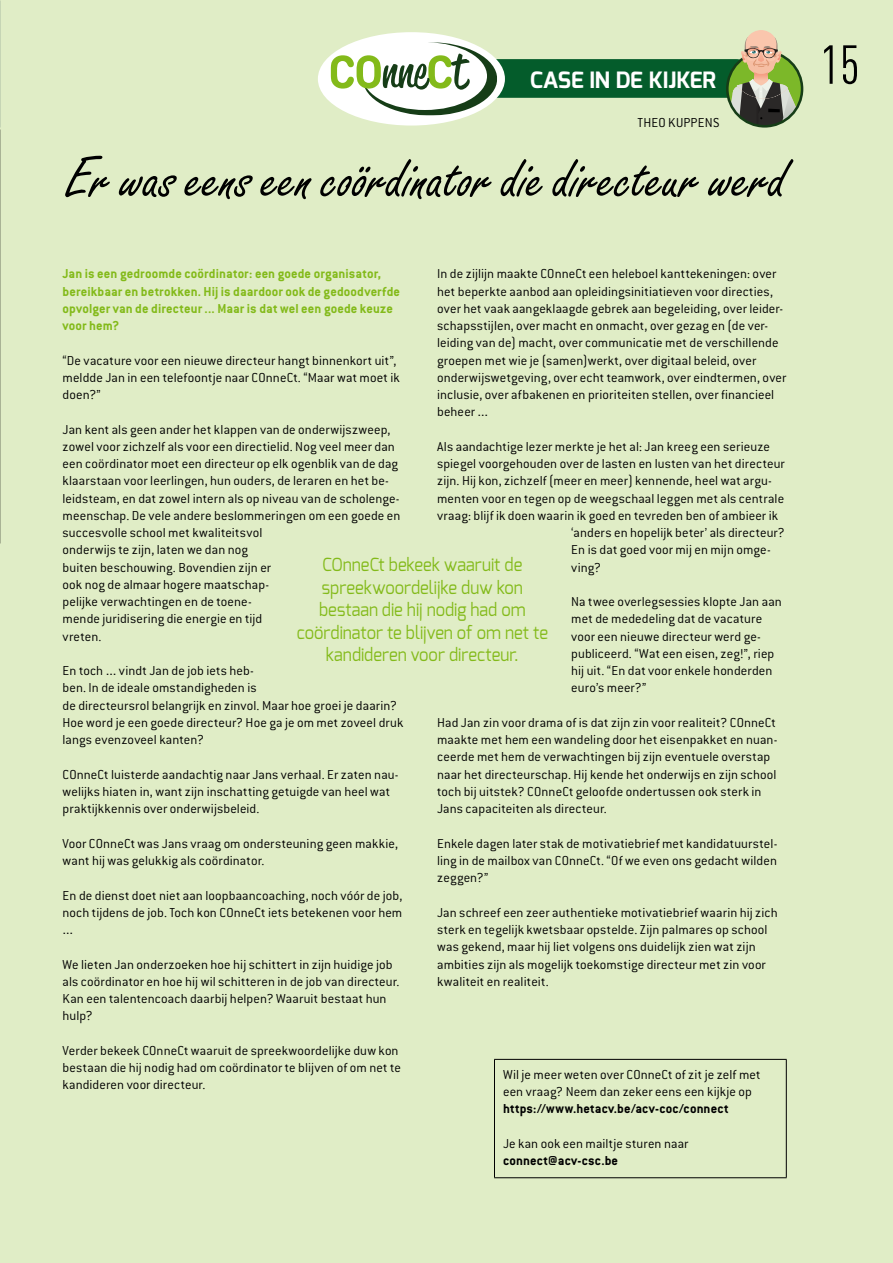
<style>
.page{position:relative;width:893px;height:1263px;background:#e0edc6}
.page>*{position:absolute;margin:0;border:0;box-sizing:border-box;transform-origin:0 0}
.t1{font:59.25px "Freestyle Script Std";color:#000}
.t2{font:condensed 54px "DINOT";color:#000}
.t3{font:700 22.5px "Exo";color:#fff}
.t4{font:18px/22.5px "Exo";color:#83ba1a;text-align:center;scale:.92 1}
.t5{font:300 14.25px/17.2px "Conduit ITC";letter-spacing:.005em;color:#000}
.t6{font:700 14.25px/17.2px "Conduit ITC";letter-spacing:.005em;color:#83ba1a}
.t7{font:700 14.25px "Conduit ITC";letter-spacing:.01em;color:#000}
.t8{font:14.25px "DINOT";color:#000}
.s1{font-family:"DINOT";font-weight:400}
</style>
<div class="page">
<img style="left:0;top:130px;width:1px;height:414px">
<div style="left:395px;top:59px;width:359px;height:39px;background:#045c2b;border-radius:18px"></div>
<div style="left:318px;top:32px;width:187px;height:94px;background:#fff;border-radius:50%"></div>
<svg style="left:331px;top:42px;width:166px;height:74px"></svg>
<svg style="left:727px;top:30px;width:75px;height:96px"></svg>
<hr style="left:494px;top:1059px;width:293px;height:1px;background:#000">
<hr style="left:494px;top:1060px;width:1px;height:117px;background:#000">
<hr style="left:786px;top:1060px;width:1px;height:117px;background:#000">
<hr style="left:494px;top:1177px;width:293px;height:1px;background:#000">
<h3 class="t3" style="left:530px;top:65px;width:188px">CASE IN DE KIJKER</h3>
<p class="t5" style="left:638px;top:114px;width:83px">THEO KUPPENS</p>
<h1 class="t1" style="left:66px;top:144px;width:720px">Er was eens een coördinator die directeur werd</h1>
<p class="t6" style="left:63px;top:265px;width:339px">Jan is een gedroomde coördinator: een goede organisator, bereikbaar en betrokken. Hij is daardoor ook de gedoodverfde opvolger van de directeur ... Maar is dat wel een goede keuze voor hem?</p>
<p class="t5" style="left:63px;top:351px;width:339px">“De vacature voor een nieuwe directeur hangt binnenkort uit”, meldde Jan in een telefoontje naar COnneCt. “Maar wat moet ik doen?”</p>
<p class="t5" style="left:63px;top:420px;width:339px">Jan kent als geen ander het klappen van de onderwijszweep, zowel voor zichzelf als voor een directielid. Nog veel meer dan een coördinator moet een directeur op elk ogenblik van de dag klaarstaan voor leerlingen, hun ouders, de leraren en het be&shy;leidsteam, en dat zowel intern als op niveau van de scholenge&shy;meenschap. De vele andere beslommeringen om een goede en succesvolle school met kwaliteitsvol<br>onderwijs te zijn, laten we dan nog<br>buiten beschouwing. Bovendien zijn er<br>ook nog de almaar hogere maatschap-<br>pelijke verwachtingen en de toene-<br>mende juridisering die energie en tijd<br>vreten.</p>
<p class="t5" style="left:63px;top:662px;width:342px">En toch <span class="s1">…</span> vindt Jan de job iets heb-<br>ben. In de ideale omstandigheden is<br>de directeursrol belangrijk en zinvol. Maar hoe groei je daarin?<br>Hoe word je een goede directeur? Hoe ga je om met zoveel druk langs evenzoveel kanten?</p>
<p class="t5" style="left:63px;top:766px;width:338px">COnneCt luisterde aandachtig naar Jans verhaal. Er zaten nau&shy;welijks hiaten in, want zijn inschatting getuigde van heel wat praktijkkennis over onderwijsbeleid.</p>
<p class="t5" style="left:63px;top:835px;width:337px">Voor COnneCt was Jans vraag om ondersteuning geen makkie, want hij was gelukkig als coördinator.</p>
<p class="t5" style="left:63px;top:886px;width:341px">En de dienst doet niet aan loopbaancoaching, noch vóór de job, noch tijdens de job. Toch kon COnneCt iets betekenen voor hem</p>
<p class="t8" style="left:63px;top:920px;width:12px">…</p>
<p class="t5" style="left:63px;top:955px;width:338px">We lieten Jan onderzoeken hoe hij schittert in zijn huidige job als coördinator en hoe hij wil schitteren in de job van directeur.<br>Kan een talentencoach daarbij helpen? Waaruit bestaat hun hulp?</p>
<p class="t5" style="left:63px;top:1042px;width:340px">Verder bekeek COnneCt waaruit de spreekwoordelijke duw kon bestaan die hij nodig had om coördinator te blijven of om net te kandideren voor directeur.</p>
<p class="t5" style="left:437px;top:265px;width:351px">In de zijlijn maakte COnneCt een heleboel kanttekeningen: over het beperkte aanbod aan opleidingsinitiatieven voor directies, over het vaak aangeklaagde gebrek aan begeleiding, over leider&shy;schapsstijlen, over macht en onmacht, over gezag en (de ver&shy;leiding van de) macht, over communicatie met de verschillende groepen met wie je (samen)werkt, over digitaal beleid, over onderwijswetgeving, over echt teamwork, over eindtermen, over inclusie, over afbakenen en prioriteiten stellen, over financieel beheer <span class="s1">…</span></p>
<p class="t5" style="left:437px;top:438px;width:334px">Als aandachtige lezer merkte je het al: Jan kreeg een serieuze</p>
<p class="t5" style="left:437px;top:455px;width:349px">spiegel voorgehouden over de lasten en lusten van het directeur</p>
<p class="t5" style="left:437px;top:472px;width:336px">zijn. Hij kon, zichzelf (meer en meer) kennende, heel wat argu-</p>
<p class="t5" style="left:437px;top:490px;width:349px">menten voor en tegen op de weegschaal leggen met als centrale</p>
<p class="t5" style="left:437px;top:507px;width:342px">vraag: blijf ik doen waarin ik goed en tevreden ben of ambieer ik</p>
<p class="t5" style="left:571px;top:524px;width:215px">‘anders en hopelijk beter’ als directeur?</p>
<p class="t5" style="left:571px;top:541px;width:201px">En is dat goed voor mij en mijn omge-</p>
<p class="t5" style="left:571px;top:559px;width:31px">ving?</p>
<p class="t5" style="left:571px;top:593px;width:212px">Na twee overlegsessies klopte Jan aan met de mededeling dat de vacature voor een nieuwe directeur werd ge&shy;publiceerd. “Wat een eisen, zeg!”, riep hij uit. “En dat voor enkele honderden euro’s meer?”</p>
<p class="t5" style="left:437px;top:714px;width:342px">Had Jan zin voor drama of is dat zijn zin voor realiteit? COnneCt maakte met hem een wandeling door het eisenpakket en nuan&shy;ceerde met hem de verwachtingen bij zijn eventuele overstap naar het directeurschap. Hij kende het onderwijs en zijn school toch bij uitstek? COnneCt geloofde ondertussen ook sterk in Jans capaciteiten als directeur.</p>
<p class="t5" style="left:437px;top:835px;width:342px;text-align:justify">Enkele dagen later stak de motivatiebrief met kandidatuurstel&shy;ling in de mailbox van COnneCt. “Of we even ons gedacht wilden zeggen?”</p>
<p class="t5" style="left:437px;top:904px;width:342px">Jan schreef een zeer authentieke motivatiebrief waarin hij zich sterk en tegelijk kwetsbaar opstelde. Zijn palmares op school was gekend, maar hij liet volgens ons duidelijk zien wat zijn ambities zijn als mogelijk toekomstige directeur met zin voor kwaliteit en realiteit.</p>
<p class="t4" style="left:297px;top:553px;width:275px">COnneCt bekeek waaruit de spreekwoordelijke duw kon bestaan die hij nodig had om coördinator te blijven of om net te kandideren voor directeur.</p>
<p class="t5" style="left:503px;top:1066px;width:259px">Wil je meer weten over COnneCt of zit je zelf met een vraag? Neem dan zeker eens een kijkje op</p>
<p class="t7" style="left:503px;top:1100px;width:227px">https://www.hetacv.be/acv-coc/connect</p>
<p class="t5" style="left:503px;top:1135px;width:187px">Je kan ook een mailtje sturen naar</p>
<p class="t7" style="left:503px;top:1152px;width:117px">connect@acv-csc.be</p>
<h2 class="t2" style="left:821px;top:33px;width:40px">15</h2>
</div>
